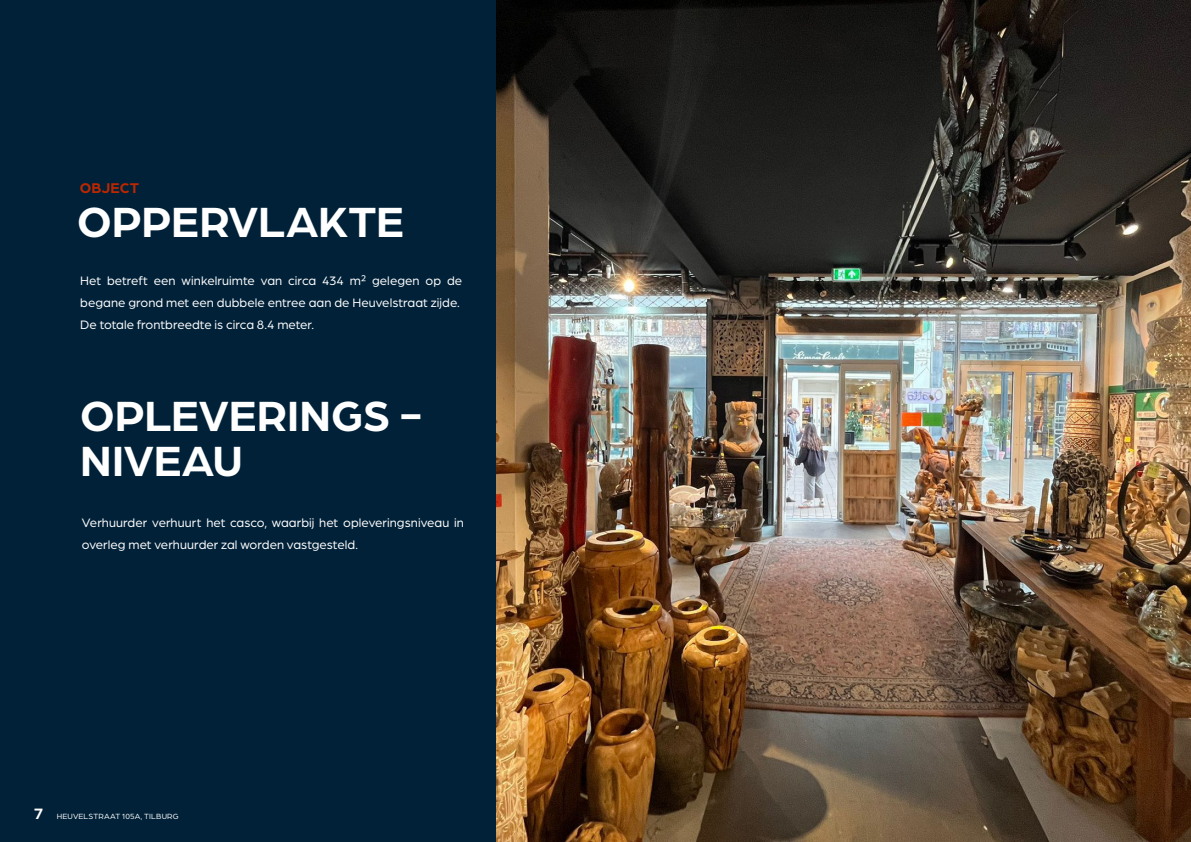
<style>
.page{position:relative;width:1191px;height:842px;background:#fff}
.page>*{position:absolute;margin:0;border:0;box-sizing:border-box;transform-origin:0 0}
.t1{font:700 45px/45px "Arboria";letter-spacing:-.005em;color:#fff}
.t2{font:700 15px "Arboria";letter-spacing:.01em;color:#bc2701}
.t3{font:13px/22px "Arboria";color:#fff}
.t4{font:8px "Arboria";letter-spacing:.02em;color:#fff}
.s1{font-weight:700;font-size:16px}
</style>
<div class="page">
<div style="left:0;top:0;width:497px;height:842px;background:#002138"></div>
<img style="left:497px;top:1px;width:694px;height:841px">
<p class="t2" style="left:80px;top:178px;width:61px">OBJECT</p>
<h1 class="t1" style="left:77px;top:197px;width:328px">OPPERVLAKTE</h1>
<p class="t3" style="left:80px;top:269px;width:383px">Het betreft een winkelruimte van circa 434 m² gelegen op de begane grond met een dubbele entree aan de Heuvelstraat zijde.<br>De totale frontbreedte is circa 8.4 meter.</p>
<h1 class="t1" style="left:80px;top:390px;width:343px">OPLEVERINGS -<br>NIVEAU</h1>
<p class="t3" style="left:82px;top:511px;width:383px">Verhuurder verhuurt het casco, waarbij het opleveringsniveau in overleg met verhuurder zal worden vastgesteld.</p>
<p class="t4" style="left:34px;top:811px;width:146px"><span class="s1">7</span> HEUVELSTRAAT 105A, TILBURG</p>
</div>
